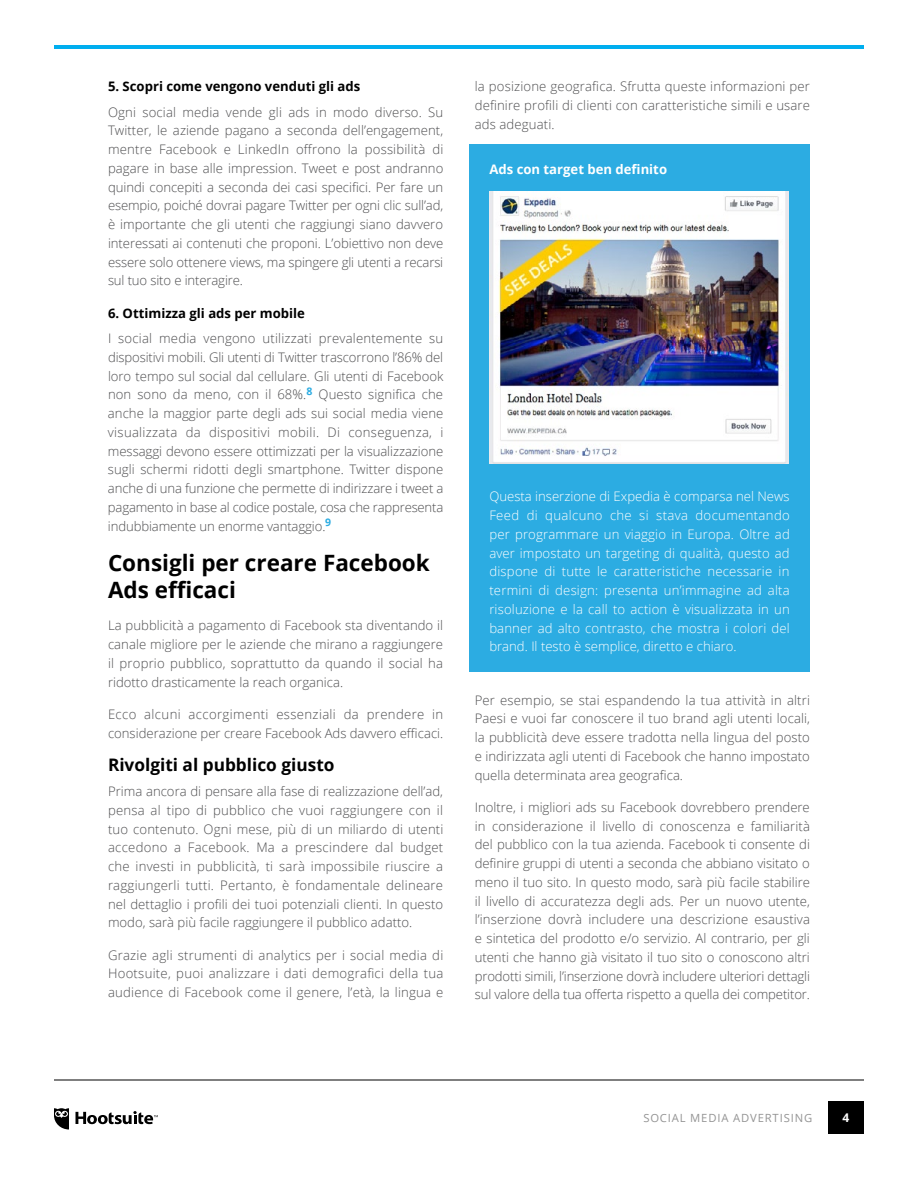
<style>
.page{position:relative;width:918px;height:1188px;background:#fff}
.page>*{position:absolute;margin:0;border:0;box-sizing:border-box;transform-origin:0 0}
.t1{font:700 22.5px/27px "Open Sans";color:#000}
.t2{font:700 17.25px "Open Sans";color:#000}
.t3{font:300 13.2px/18.8px "Open Sans";color:#4d4d4f;text-align:justify}
.t4{font:300 13.2px/18.8px "Open Sans";color:#fff;text-align:justify}
.t5{font:700 13.2px "Open Sans";color:#000}
.t6{font:700 13.2px "Open Sans";color:#fff}
.t7{font:700 12px "Open Sans";color:#fff}
.t8{font:11.25px "Open Sans";letter-spacing:.075em;color:#949494}
</style>
<div class="page">
<div style="left:828px;top:1101px;width:36px;height:33px;background:#000"></div>
<hr style="left:54px;top:1080px;width:810px;height:1px;background:#000">
<hr style="left:54px;top:45px;width:810px;height:4px;background:#00aeef">
<svg style="left:76px;top:1111px;width:82px;height:13px"></svg>
<svg style="left:54px;top:1108px;width:15px;height:22px"></svg>
<div style="left:469px;top:144px;width:341px;height:528px;background:#2cace2"></div>
<img style="left:489px;top:192px;width:300px;height:272px">
<p class="t5" style="left:108px;top:77px;width:254px">5. Scopri come vengono venduti gli ads</p>
<p class="t3" style="left:108px;top:102px;width:337px">Ogni social media vende gli ads in modo diverso. Su Twitter, le aziende pagano a seconda dell’engagement, mentre Facebook e LinkedIn offrono la possibilità di pagare in base alle impression. Tweet e post andranno quindi concepiti a seconda dei casi specifici. Per fare un esempio, poiché dovrai pagare Twitter per ogni clic sull’ad, è importante che gli utenti che raggiungi siano davvero interessati ai contenuti che proponi. L’obiettivo non deve essere solo ottenere views, ma spingere gli utenti a recarsi sul tuo sito e interagire.</p>
<p class="t5" style="left:108px;top:303px;width:199px">6. Ottimizza gli ads per mobile</p>
<p class="t3" style="left:108px;top:329px;width:337px">I social media vengono utilizzati prevalentemente su dispositivi mobili. Gli utenti di Twitter trascorrono l’86% del loro tempo sul social dal cellulare. Gli utenti di Facebook non sono da meno, con il 68%.<sup>8</sup> Questo significa che anche la maggior parte degli ads sui social media viene visualizzata da dispositivi mobili. Di conseguenza, i messaggi devono essere ottimizzati per la visualizzazione sugli schermi ridotti degli smartphone. Twitter dispone anche di una funzione che permette di indirizzare i tweet a pagamento in base al codice postale, cosa che rappresenta indubbiamente un enorme vantaggio.<sup>9</sup></p>
<h1 class="t1" style="left:108px;top:549px;width:323px">Consigli per creare Facebook<br>Ads efficaci</h1>
<p class="t3" style="left:108px;top:616px;width:337px">La pubblicità a pagamento di Facebook sta diventando il canale migliore per le aziende che mirano a raggiungere il proprio pubblico, soprattutto da quando il social ha ridotto drasticamente la reach organica.</p>
<p class="t3" style="left:108px;top:704px;width:337px">Ecco alcuni accorgimenti essenziali da prendere in considerazione per creare Facebook Ads davvero efficaci.</p>
<h2 class="t2" style="left:108px;top:752px;width:228px">Rivolgiti al pubblico giusto</h2>
<p class="t3" style="left:108px;top:782px;width:337px">Prima ancora di pensare alla fase di realizzazione dell’ad, pensa al tipo di pubblico che vuoi raggiungere con il tuo contenuto. Ogni mese, più di un miliardo di utenti accedono a Facebook. Ma a prescindere dal budget che investi in pubblicità, ti sarà impossibile riuscire a raggiungerli tutti. Pertanto, è fondamentale delineare nel dettaglio i profili dei tuoi potenziali clienti. In questo modo, sarà più facile raggiungere il pubblico adatto.</p>
<p class="t3" style="left:108px;top:945px;width:337px">Grazie agli strumenti di analytics per i social media di Hootsuite, puoi analizzare i dati demografici della tua audience di Facebook come il genere, l’età, la lingua e</p>
<p class="t3" style="left:475px;top:77px;width:337px">la posizione geografica. Sfrutta queste informazioni per definire profili di clienti con caratteristiche simili e usare ads adeguati.</p>
<p class="t6" style="left:489px;top:160px;width:179px">Ads con target ben definito</p>
<p class="t4" style="left:489px;top:487px;width:302px">Questa inserzione di Expedia è comparsa nel News Feed di qualcuno che si stava documentando per programmare un viaggio in Europa. Oltre ad aver impostato un targeting di qualità, questo ad dispone di tutte le caratteristiche necessarie in termini di design: presenta un’immagine ad alta risoluzione e la call to action è visualizzata in un banner ad alto contrasto, che mostra i colori del brand. Il testo è semplice, diretto e chiaro.</p>
<p class="t3" style="left:475px;top:690px;width:337px">Per esempio, se stai espandendo la tua attività in altri Paesi e vuoi far conoscere il tuo brand agli utenti locali, la pubblicità deve essere tradotta nella lingua del posto e indirizzata agli utenti di Facebook che hanno impostato quella determinata area geografica.</p>
<p class="t3" style="left:475px;top:797px;width:337px">Inoltre, i migliori ads su Facebook dovrebbero prendere in considerazione il livello di conoscenza e familiarità del pubblico con la tua azienda. Facebook ti consente di definire gruppi di utenti a seconda che abbiano visitato o meno il tuo sito. In questo modo, sarà più facile stabilire il livello di accuratezza degli ads. Per un nuovo utente, l’inserzione dovrà includere una descrizione esaustiva e sintetica del prodotto e/o servizio. Al contrario, per gli utenti che hanno già visitato il tuo sito o conoscono altri prodotti simili, l’inserzione dovrà includere ulteriori dettagli sul valore della tua offerta rispetto a quella dei competitor.</p>
<p class="t8" style="left:643px;top:1110px;width:170px">SOCIAL MEDIA ADVERTISING</p>
<p class="t7" style="left:843px;top:1109px;width:8px">4</p>
</div>
